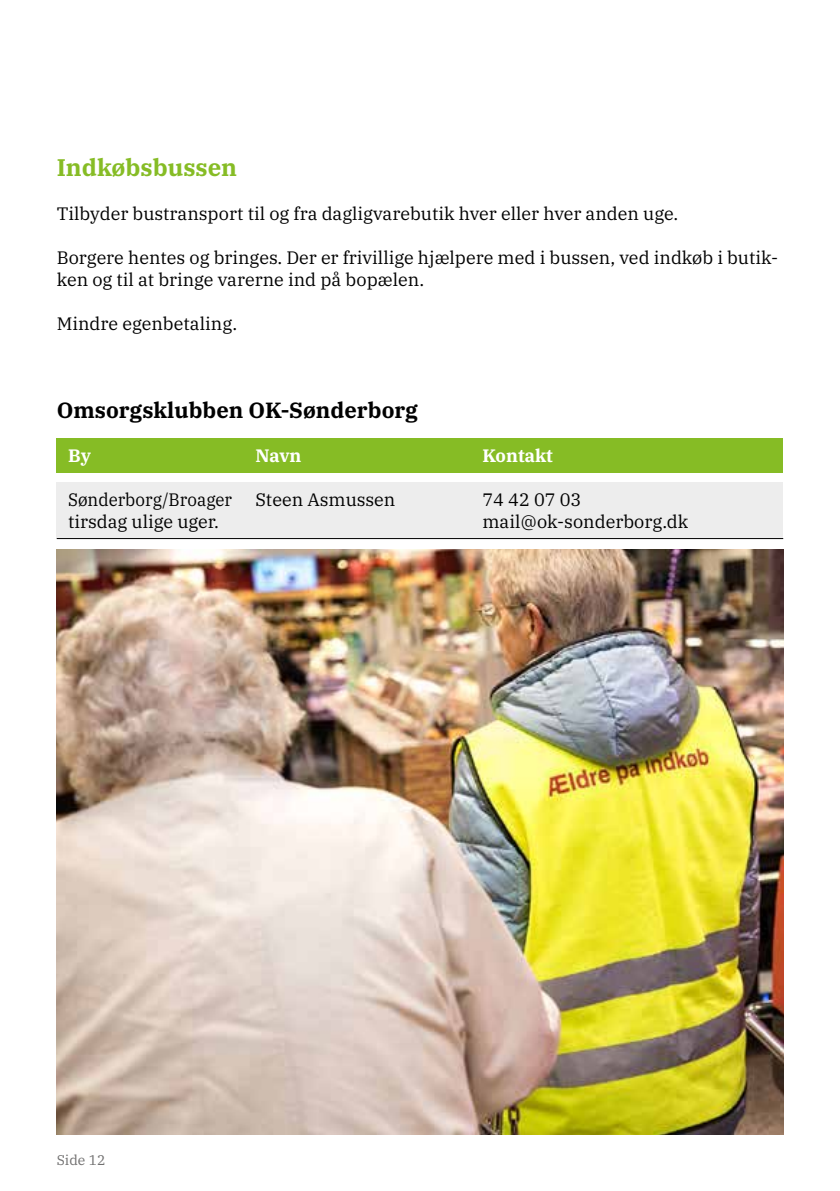
<style>
.page{position:relative;width:840px;height:1191px;background:#fff}
.page>*{position:absolute;margin:0;border:0;box-sizing:border-box;transform-origin:0 0}
.t1{font:700 24px "IBM Plex Serif";color:#86bc25}
.t2{font:700 22px "IBM Plex Serif";color:#000}
.t3{font:18px/22px "IBM Plex Serif";color:#000}
.t4{font:18px "IBM Plex Serif";color:#000;scale:.94 1}
.t5{font:700 18px "IBM Plex Serif";letter-spacing:-.005em;color:#fff}
.t6{font:14px "IBM Plex Serif";color:#706f6f}
</style>
<div class="page">
<div style="left:57px;top:438px;width:725px;height:34px;background:#86bc25"></div>
<div style="left:57px;top:482px;width:725px;height:56px;background:#ededed"></div>
<hr style="left:57px;top:538px;width:725px;height:1px;background:#000">
<img style="left:57px;top:550px;width:725px;height:584px">
<h1 class="t1" style="left:57px;top:148px;width:182px">Indkøbsbussen</h1>
<p class="t3" style="left:57px;top:201px;width:622px">Tilbyder bustransport til og fra dagligvarebutik hver eller hver anden uge.</p>
<p class="t3" style="left:57px;top:245px;width:722px">Borgere hentes og bringes. Der er frivillige hjælpere med i bussen, ved indkøb i butik&shy;ken og til at bringe varerne ind på bopælen.</p>
<p class="t3" style="left:57px;top:311px;width:182px">Mindre egenbetaling.</p>
<p class="t2" style="left:57px;top:392px;width:362px">Omsorgsklubben OK-Sønderborg</p>
<p class="t5" style="left:68px;top:441px;width:24px">By</p>
<p class="t5" style="left:255px;top:441px;width:48px">Navn</p>
<p class="t5" style="left:482px;top:441px;width:72px">Kontakt</p>
<p class="t4" style="left:68px;top:486px;width:176px">Sønderborg/Broager</p>
<p class="t3" style="left:255px;top:487px;width:141px">Steen Asmussen</p>
<p class="t3" style="left:482px;top:487px;width:100px">74 42 07 03</p>
<p class="t3" style="left:68px;top:509px;width:152px">tirsdag ulige uger.</p>
<p class="t3" style="left:482px;top:509px;width:207px">mail@ok-sonderborg.dk</p>
<p class="t6" style="left:57px;top:1149px;width:50px">Side 12</p>
</div>
